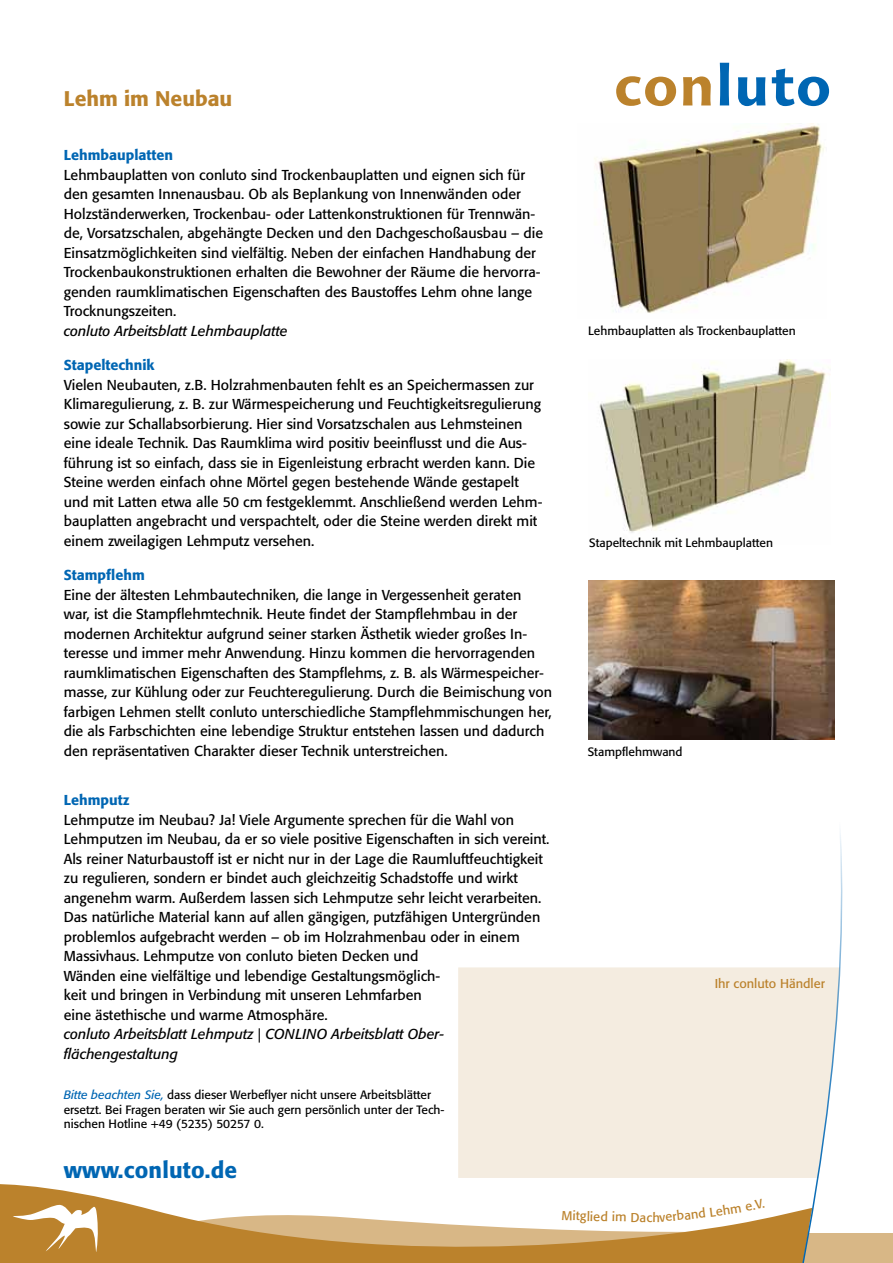
<style>
.page{position:relative;width:893px;height:1263px;background:#fff}
.page>*{position:absolute;margin:0;border:0;box-sizing:border-box;transform-origin:0 0}
.t1{font:500 22.5px "Formata";letter-spacing:.01em;color:#0066b3}
.t2{font:500 21px "Formata";color:#bb822c}
.t3{font:14.25px/19.5px "Formata";color:#000}
.t4{font:italic 14.25px/19.5px "Formata";color:#000}
.t5{font:500 14.25px "Formata";color:#0066b3}
.t6{font:12.75px "Formata";color:#bb822c}
.t7{font:12px/14.4px "Formata";color:#000}
.s1{font-style:italic;color:#0066b3}
</style>
<div class="page">
<svg style="left:720px;top:63px;width:9px;height:42px"></svg>
<svg style="left:738px;top:77px;width:27px;height:29px"></svg>
<svg style="left:772px;top:69px;width:57px;height:37px"></svg>
<svg style="left:616px;top:76px;width:60px;height:30px"></svg>
<svg style="left:683px;top:76px;width:28px;height:29px"></svg>
<div style="left:804px;top:1233px;width:89px;height:30px;background:#d8b786"></div>
<svg style="left:9px;top:1199px;width:3px;height:53px"></svg>
<svg style="left:12px;top:833px;width:831px;height:430px"></svg>
<img style="left:594px;top:124px;width:231px;height:189px">
<img style="left:599px;top:360px;width:231px;height:173px">
<img style="left:588px;top:581px;width:246px;height:159px">
<svg style="left:183px;top:1199px;width:582px;height:60px"></svg>
<h2 class="t2" style="left:64px;top:86px;width:170px">Lehm im Neubau</h2>
<p class="t5" style="left:64px;top:146px;width:111px">Lehmbauplatten</p>
<p class="t3" style="left:64px;top:165px;width:481px">Lehmbauplatten von conluto sind Trockenbauplatten und eignen sich für den gesamten Innenausbau. Ob als Beplankung von Innenwänden oder Holzständerwerken, Trockenbau- oder Lattenkonstruktionen für Trennwän&shy;de, Vorsatzschalen, abgehängte Decken und den Dachgeschoßausbau – die Einsatzmöglichkeiten sind vielfältig. Neben der einfachen Handhabung der Trockenbaukonstruktionen erhalten die Bewohner der Räume die hervorra&shy;genden raumklimatischen Eigenschaften des Baustoffes Lehm ohne lange Trocknungszeiten.</p>
<p class="t4" style="left:64px;top:321px;width:225px">conluto Arbeitsblatt Lehmbauplatte</p>
<p class="t5" style="left:64px;top:356px;width:92px">Stapeltechnik</p>
<p class="t3" style="left:64px;top:375px;width:480px">Vielen Neubauten, z.B. Holzrahmenbauten fehlt es an Speichermassen zur Klimaregulierung, z. B. zur Wärmespeicherung und Feuchtigkeitsregulierung sowie zur Schallabsorbierung. Hier sind Vorsatzschalen aus Lehmsteinen eine ideale Technik. Das Raumklima wird positiv beeinflusst und die Aus&shy;führung ist so einfach, dass sie in Eigenleistung erbracht werden kann. Die Steine werden einfach ohne Mörtel gegen bestehende Wände gestapelt und mit Latten etwa alle 50 cm festgeklemmt. Anschließend werden Lehm&shy;bauplatten angebracht und verspachtelt, oder die Steine werden direkt mit einem zweilagigen Lehmputz versehen.</p>
<p class="t5" style="left:64px;top:566px;width:83px">Stampflehm</p>
<p class="t3" style="left:64px;top:585px;width:490px">Eine der ältesten Lehmbautechniken, die lange in Vergessenheit geraten<br>war, ist die Stampflehmtechnik. Heute findet der Stampflehmbau in der modernen Architektur aufgrund seiner starken Ästhetik wieder großes In&shy;teresse und immer mehr Anwendung. Hinzu kommen die hervorragenden raumklimatischen Eigenschaften des Stampflehms, z. B. als Wärmespeicher&shy;masse, zur Kühlung oder zur Feuchteregulierung. Durch die Beimischung von farbigen Lehmen stellt conluto unterschiedliche Stampflehmmischungen her, die als Farbschichten eine lebendige Struktur entstehen lassen und dadurch den repräsentativen Charakter dieser Technik unterstreichen.</p>
<p class="t5" style="left:64px;top:791px;width:67px">Lehmputz</p>
<p class="t3" style="left:64px;top:810px;width:487px">Lehmputze im Neubau? Ja! Viele Argumente sprechen für die Wahl von Lehmputzen im Neubau, da er so viele positive Eigenschaften in sich vereint.<br>Als reiner Naturbaustoff ist er nicht nur in der Lage die Raumluftfeuchtigkeit zu regulieren, sondern er bindet auch gleichzeitig Schadstoffe und wirkt angenehm warm. Außerdem lassen sich Lehmputze sehr leicht verarbeiten.<br>Das natürliche Material kann auf allen gängigen, putzfähigen Untergründen problemlos aufgebracht werden – ob im Holzrahmenbau oder in einem Massivhaus. Lehmputze von conluto bieten Decken und<br>Wänden eine vielfältige und lebendige Gestaltungsmöglich-<br>keit und bringen in Verbindung mit unseren Lehmfarben<br>eine ästethische und warme Atmosphäre.</p>
<p class="t4" style="left:64px;top:1024px;width:382px">conluto Arbeitsblatt Lehmputz | CONLINO Arbeitsblatt Ober&shy;flächengestaltung</p>
<p class="t7" style="left:64px;top:1088px;width:382px"><span class="s1">Bitte beachten Sie,</span> dass dieser Werbeflyer nicht unsere Arbeitsblätter ersetzt. Bei Fragen beraten wir Sie auch gern persönlich unter der Tech&shy;nischen Hotline +49 (5235) 50257 0.</p>
<h1 class="t1" style="left:64px;top:1156px;width:175px">www.conluto.de</h1>
<p class="t7" style="left:588px;top:324px;width:209px">Lehmbauplatten als Trockenbauplatten</p>
<p class="t7" style="left:589px;top:535px;width:185px">Stapeltechnik mit Lehmbauplatten</p>
<p class="t7" style="left:588px;top:744px;width:96px">Stampflehmwand</p>
<p class="t6" style="left:715px;top:975px;width:112px">Ihr conluto Händler</p>
<p class="t6" style="left:562px;top:1207px;width:48px;rotate:2deg">Mitglied</p>
<p class="t6" style="left:612px;top:1209px;width:50px;rotate:1deg">im Dach</p>
</div>
